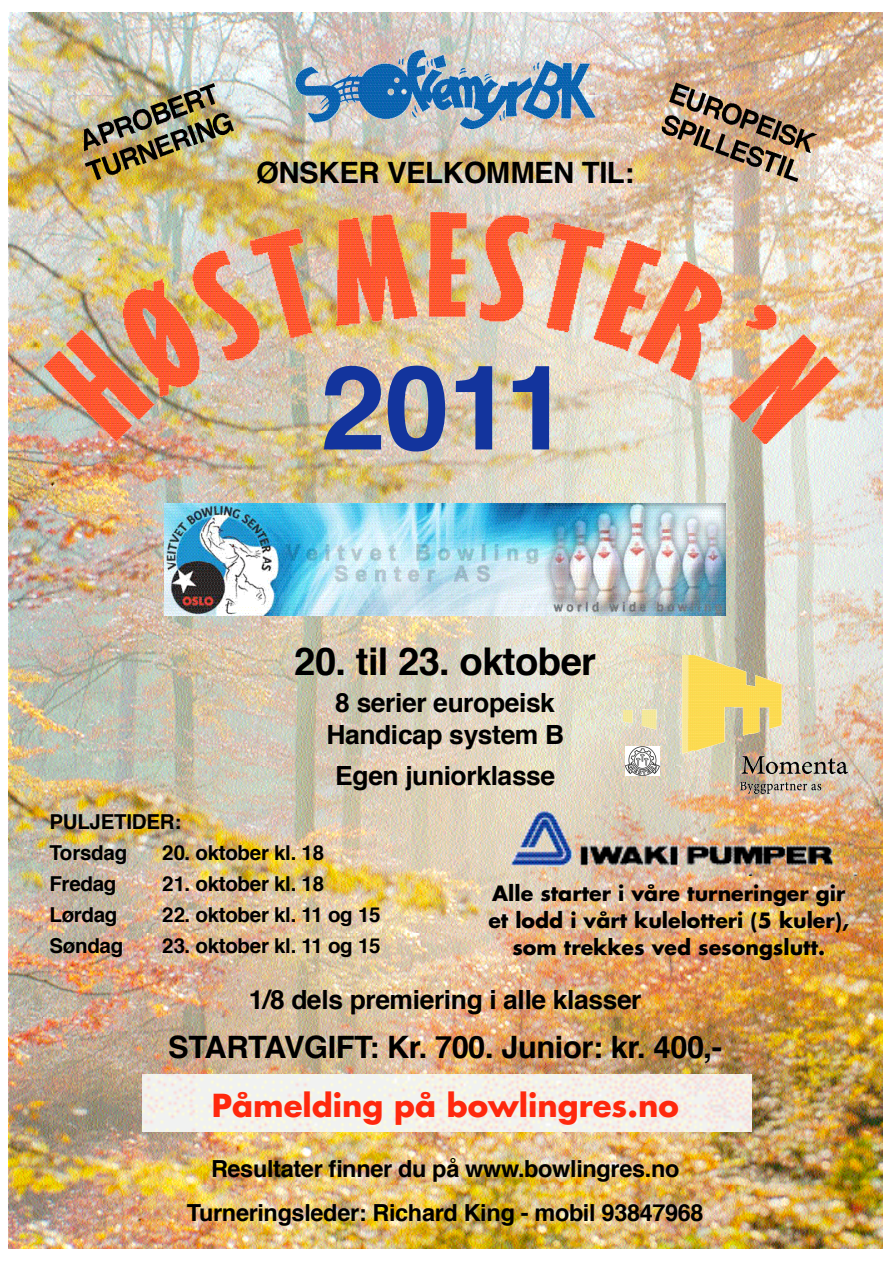
<style>
.page{position:relative;width:893px;height:1263px;background:#fff}
.page>*{position:absolute;margin:0;border:0;box-sizing:border-box;transform-origin:0 0}
.t1{font:700 117.6px "Helvetica";color:#13349d}
.t2{font:700 38.25px "Helvetica";letter-spacing:-.01em;color:#000}
.t3{font:700 30.9px "Helvetica";letter-spacing:-.02em;color:#000}
.t4{font:700 30.9px "Futura";color:#ff280d}
.t5{font:700 29.4px "Helvetica";letter-spacing:-.02em;color:#000}
.t6{font:700 26.4px/31.8px "Helvetica";letter-spacing:-.01em;color:#000;text-align:center}
.t7{font:700 23.55px/44.1px "Helvetica";letter-spacing:-.015em;color:#000;text-align:center}
.t8{font:700 20.55px/30.8px "Helvetica";letter-spacing:-.015em;color:#000}
.t9{font:700 20.55px/26.8px "Futura";color:#000;text-align:center}
</style>
<div class="page">
<img style="left:9px;top:12px;width:874px;height:1237px">
<img style="left:143px;top:1075px;width:609px;height:56px">
<img style="left:44px;top:212px;width:795px;height:231px">
<img style="left:295px;top:39px;width:300px;height:47px">
<img style="left:295px;top:86px;width:300px;height:42px">
<img style="left:116px;top:116px;width:19px;height:22px">
<img style="left:122px;top:109px;width:30px;height:20px">
<img style="left:141px;top:103px;width:29px;height:22px">
<img style="left:159px;top:96px;width:29px;height:22px">
<img style="left:175px;top:90px;width:30px;height:22px">
<img style="left:192px;top:83px;width:23px;height:21px">
<img style="left:136px;top:163px;width:5px;height:7px">
<img style="left:136px;top:140px;width:21px;height:23px">
<img style="left:145px;top:134px;width:29px;height:23px">
<img style="left:161px;top:129px;width:31px;height:22px">
<img style="left:179px;top:126px;width:19px;height:19px">
<img style="left:186px;top:119px;width:29px;height:23px">
<img style="left:203px;top:114px;width:31px;height:20px">
<img style="left:664px;top:83px;width:25px;height:23px">
<img style="left:676px;top:89px;width:30px;height:22px">
<img style="left:694px;top:95px;width:29px;height:24px">
<img style="left:712px;top:104px;width:29px;height:20px">
<img style="left:731px;top:109px;width:27px;height:19px">
<img style="left:747px;top:114px;width:28px;height:24px">
<img style="left:763px;top:120px;width:18px;height:20px">
<img style="left:769px;top:124px;width:27px;height:21px">
<img style="left:786px;top:129px;width:30px;height:17px">
<img style="left:658px;top:115px;width:21px;height:21px">
<img style="left:669px;top:120px;width:27px;height:20px">
<img style="left:685px;top:126px;width:18px;height:19px">
<img style="left:691px;top:128px;width:23px;height:23px">
<img style="left:706px;top:133px;width:23px;height:23px">
<img style="left:721px;top:139px;width:29px;height:23px">
<img style="left:737px;top:146px;width:27px;height:21px">
<img style="left:765px;top:151px;width:16px;height:20px">
<img style="left:768px;top:156px;width:18px;height:17px">
<img style="left:775px;top:158px;width:22px;height:15px">
<img style="left:510px;top:805px;width:351px;height:70px">
<img style="left:623px;top:655px;width:224px;height:13px">
<img style="left:623px;top:668px;width:224px;height:125px">
<img style="left:625px;top:746px;width:35px;height:29px">
<img style="left:164px;top:503px;width:562px;height:30px">
<img style="left:164px;top:533px;width:562px;height:82px">
<h3 class="t5" style="left:256px;top:160px;width:380px">ØNSKER VELKOMMEN TIL:</h3>
<h1 class="t1" style="left:320px;top:359px;width:251px">2 0 11</h1>
<h2 class="t2" style="left:294px;top:645px;width:303px">20. til 23. oktober</h2>
<p class="t6" style="left:326px;top:689px;width:239px">8 serier europeisk<br>Handicap system B</p>
<p class="t6" style="left:335px;top:762px;width:222px">Egen juniorklasse</p>
<p class="t8" style="left:49px;top:808px;width:133px">P U L J E T ID E R :<br>Torsdag</p>
<p class="t8" style="left:162px;top:839px;width:163px">20. oktober kl. 18</p>
<p class="t8" style="left:49px;top:870px;width:69px">F re d a g</p>
<p class="t8" style="left:162px;top:870px;width:163px">21. oktober kl. 18</p>
<p class="t8" style="left:49px;top:901px;width:69px">Lørdag</p>
<p class="t8" style="left:162px;top:901px;width:220px">22. oktober kl. 11 og 15</p>
<p class="t8" style="left:49px;top:932px;width:75px">S ø n d a g</p>
<p class="t8" style="left:162px;top:932px;width:220px">23. oktober kl. 11 og 15</p>
<p class="t6" style="left:249px;top:986px;width:394px">1/8 dels premiering i alle klasser</p>
<h3 class="t3" style="left:168px;top:1034px;width:555px">S TA R TAV G IF T: K r. 700. J u n io r: k r. 400,-</h3>
<h3 class="t4" style="left:212px;top:1091px;width:469px">Påmelding på bowlingres.no</h3>
<p class="t7" style="left:187px;top:1149px;width:518px">Resultater finner du på www.b o w lin g re s .n o<br>Turneringsleder: Richard King - mobil 93847968</p>
<p class="t9" style="left:488px;top:882px;width:362px">Alle starter i våre turneringer gir et lodd i vårt kulelotteri (5 kuler), som trekkes ved sesongslutt.</p>
</div>
